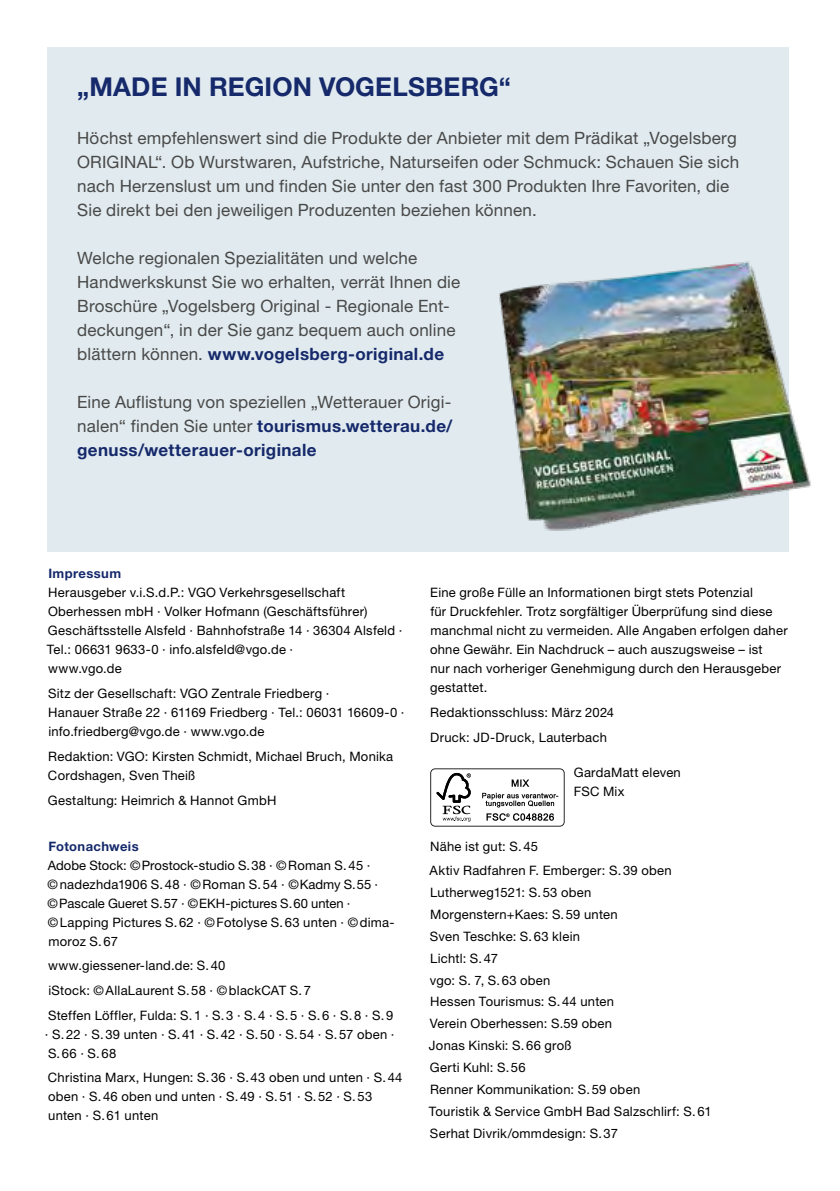
<style>
.page{position:relative;width:840px;height:1191px;background:#fff}
.page>*{position:absolute;margin:0;border:0;box-sizing:border-box;transform-origin:0 0}
.t1{font:700 26px "Helvetica Neue LT Std";letter-spacing:.005em;color:#15296b}
.t2{font:17px/24px "Helvetica Neue LT Std";letter-spacing:.01em;color:#494948}
.t3{font:13px/19px "Helvetica Neue LT Std";letter-spacing:.02em;color:#000}
.t4{font:700 13px "Helvetica Neue LT Std";letter-spacing:.03em;color:#15296b}
.s1{font-weight:700;color:#15296b}
</style>
<div class="page">
<div style="left:48px;top:48px;width:740px;height:504px;background:#e0eaef"></div>
<img style="left:499px;top:240px;width:312px;height:297px">
<svg style="left:430px;top:768px;width:134px;height:58px"></svg>
<h1 class="t1" style="left:77px;top:70px;width:435px">„MADE IN REGION VOGELSBERG“</h1>
<p class="t2" style="left:77px;top:125px;width:663px">Höchst empfehlenswert sind die Produkte der Anbieter mit dem Prädikat „Vogelsberg ORIGINAL“. Ob Wurstwaren, Aufstriche, Naturseifen oder Schmuck: Schauen Sie sich nach Herzenslust um und finden Sie unter den fast 300 Produkten Ihre Favoriten, die Sie direkt bei den jeweiligen Produzenten beziehen können.</p>
<p class="t2" style="left:77px;top:245px;width:384px">Welche regionalen Spezialitäten und welche Handwerkskunst Sie wo erhalten, verrät Ihnen die Broschüre „Vogelsberg Original - Regionale Ent&shy;deckungen“, in der Sie ganz bequem auch online blättern können. <span class="s1">www.vogelsberg-original.de</span></p>
<h2 class="t2" style="left:77px;top:389px;width:376px;text-align:justify">Eine Auflistung von speziellen „Wetterauer Origi&shy;nalen“ finden Sie unter <span class="s1">tourismus.wetterau.de/ genuss/wetterauer-originale</span></h2>
<p class="t4" style="left:48px;top:565px;width:74px">Impressum</p>
<p class="t3" style="left:47px;top:582px;width:357px">Herausgeber v.i.S.d.P.: VGO Verkehrsgesellschaft Oberhessen mbH · Volker Hofmann (Geschäftsführer)<br>Geschäftsstelle Alsfeld ∙ Bahnhofstraße 14 ∙ 36304 Alsfeld ∙ Tel.: 06631 9633-0 ∙ info.alsfeld@vgo.de ∙<br>www.vgo.de</p>
<p class="t3" style="left:48px;top:683px;width:358px">Sitz der Gesellschaft: VGO Zentrale Friedberg ∙<br>Hanauer Straße 22 ∙ 61169 Friedberg ∙ Tel.: 06031 16609-0 ∙ info.friedberg@vgo.de ∙ www.vgo.de</p>
<p class="t3" style="left:48px;top:746px;width:346px">Redaktion: VGO: Kirsten Schmidt, Michael Bruch, Monika<br>Cordshagen, Sven Theiß</p>
<p class="t3" style="left:48px;top:790px;width:230px">Gestaltung: Heimrich &amp; Hannot GmbH</p>
<p class="t4" style="left:48px;top:838px;width:92px">Fotonachweis</p>
<p class="t3" style="left:48px;top:855px;width:348px">Adobe Stock: ©Prostock-studio S.38 · ©Roman S.45 · ©nadezhda1906 S.48 · ©Roman S.54 · ©Kadmy S.55 · ©Pascale Gueret S.57 · ©EKH-pictures S.60 unten · ©Lapping Pictures S.62 · ©Fotolyse S.63 unten · ©dima&shy;moroz S.67</p>
<p class="t3" style="left:48px;top:953px;width:346px;line-height:24.6px">www.giessener-land.de: S.40<br>iStock: ©AllaLaurent S.58 · ©blackCAT S.7<br>Steffen Löffler, Fulda: S.1 · S.3 · S.4 · S.5 · S.6 · S.8 · S.9</p>
<p class="t3" style="left:45px;top:1024px;width:351px">· S.22 · S.39 unten · S.41 · S.42 · S.50 · S.54 · S.57 oben ·<br>S.66 · S.68</p>
<p class="t3" style="left:48px;top:1068px;width:356px">Christina Marx, Hungen: S.36 · S.43 oben und unten · S.44 oben · S.46 oben und unten · S.49 · S.51 · S.52 · S.53 unten · S.61 unten</p>
<p class="t3" style="left:430px;top:582px;width:359px">Eine große Fülle an Informationen birgt stets Potenzial<br>für Druckfehler. Trotz sorgfältiger Überprüfung sind diese manchmal nicht zu vermeiden. Alle Angaben erfolgen daher ohne Gewähr. Ein Nachdruck – auch auszugsweise – ist<br>nur nach vorheriger Genehmigung durch den Herausgeber gestattet.</p>
<p class="t3" style="left:430px;top:699px;width:185px;line-height:25px">Redaktionsschluss: März 2024<br>Druck: JD-Druck, Lauterbach</p>
<p class="t3" style="left:573px;top:762px;width:108px">GardaMatt eleven<br>FSC Mix</p>
<p class="t3" style="left:429px;top:833px;width:243px;line-height:24.6px">Nähe ist gut: S.45<br>Aktiv Radfahren F. Emberger: S.39 oben</p>
<p class="t3" style="left:428px;top:881px;width:284px;line-height:21.8px">Lutherweg1521: S.53 oben<br>Morgenstern+Kaes: S.59 unten<br>Sven Teschke: S.63 klein<br>Lichtl: S.47<br>vgo: S. 7, S.63 oben<br>Hessen Tourismus: S.44 unten<br>Verein Oberhessen: S.59 oben<br>Jonas Kinski: S.66 groß<br>Gerti Kuhl: S.56<br>Renner Kommunikation: S.59 oben<br>Touristik &amp; Service GmbH Bad Salzschlirf: S.61<br>Serhat Divrik/ommdesign: S.37</p>
</div>
